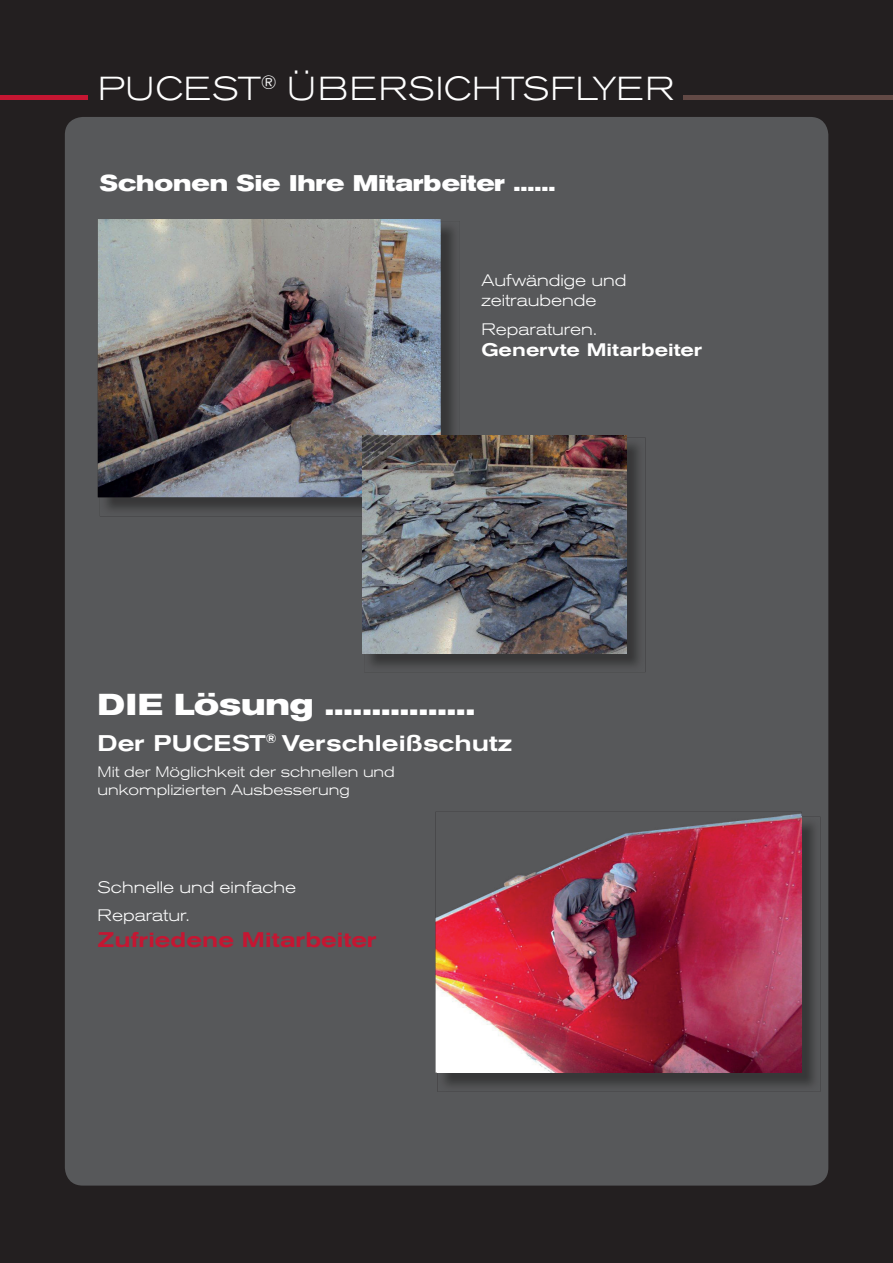
<style>
.page{position:relative;width:893px;height:1263px;background:#231f20}
.page>*{position:absolute;margin:0;border:0;box-sizing:border-box;transform-origin:0 0}
.t1{font:300 expanded 33px "Akzidenz Grotesk BQ";letter-spacing:.02em;color:#fff}
.t2{font:700 expanded 30px "Akzidenz Grotesk BQ";color:#fff}
.t3{font:700 expanded 22.5px "Akzidenz Grotesk BQ";color:#fff}
.t4{font:500 expanded 22.5px "Akzidenz Grotesk BQ";color:#fff}
.t5{font:500 expanded 21px "Akzidenz Grotesk BQ";color:#c51632}
.t6{font:500 expanded 18px "Akzidenz Grotesk BQ";color:#fff}
.t7{font:300 expanded 16.5px/19.8px "Akzidenz Grotesk BQ";color:#fff}
.t8{font:300 expanded 15px/18px "Akzidenz Grotesk BQ";color:#fff}
</style>
<div class="page">
<hr style="left:683px;top:96px;width:210px;height:4px;background:#624945">
<hr style="left:0;top:96px;width:88px;height:4px;background:#c51632">
<div style="left:65px;top:117px;width:763px;height:1068px;background:#57585a"></div>
<img style="left:100px;top:221px;width:360px;height:295px">
<img style="left:98px;top:219px;width:343px;height:278px">
<img style="left:438px;top:817px;width:382px;height:275px">
<img style="left:435px;top:812px;width:366px;height:261px">
<img style="left:438px;top:817px;width:363px;height:256px">
<img style="left:364px;top:438px;width:282px;height:234px">
<img style="left:362px;top:436px;width:264px;height:217px">
<h1 class="t1" style="left:98px;top:70px;width:578px">PUCEST<sup>®</sup> ÜBERSICHTSFLYER</h1>
<h3 class="t3" style="left:100px;top:170px;width:457px">Schonen Sie Ihre Mitarbeiter ......</h3>
<p class="t7" style="left:481px;top:270px;width:147px">Aufwändige und zeitraubende</p>
<p class="t7" style="left:481px;top:319px;width:117px">Reparaturen.</p>
<p class="t6" style="left:481px;top:339px;width:222px">Genervte Mitarbeiter</p>
<h2 class="t2" style="left:98px;top:687px;width:379px">DIE Lösung ................</h2>
<h3 class="t4" style="left:98px;top:730px;width:416px">Der PUCEST<sup>®</sup> Verschleißschutz</h3>
<p class="t8" style="left:98px;top:763px;width:299px">Mit der Möglichkeit der schnellen und unkomplizierten Ausbesserung</p>
<p class="t7" style="left:98px;top:872px;width:200px;line-height:28.8px">Schnelle und einfache<br>Reparatur.</p>
<p class="t5" style="left:98px;top:927px;width:281px">Zufriedene Mitarbeiter</p>
</div>
